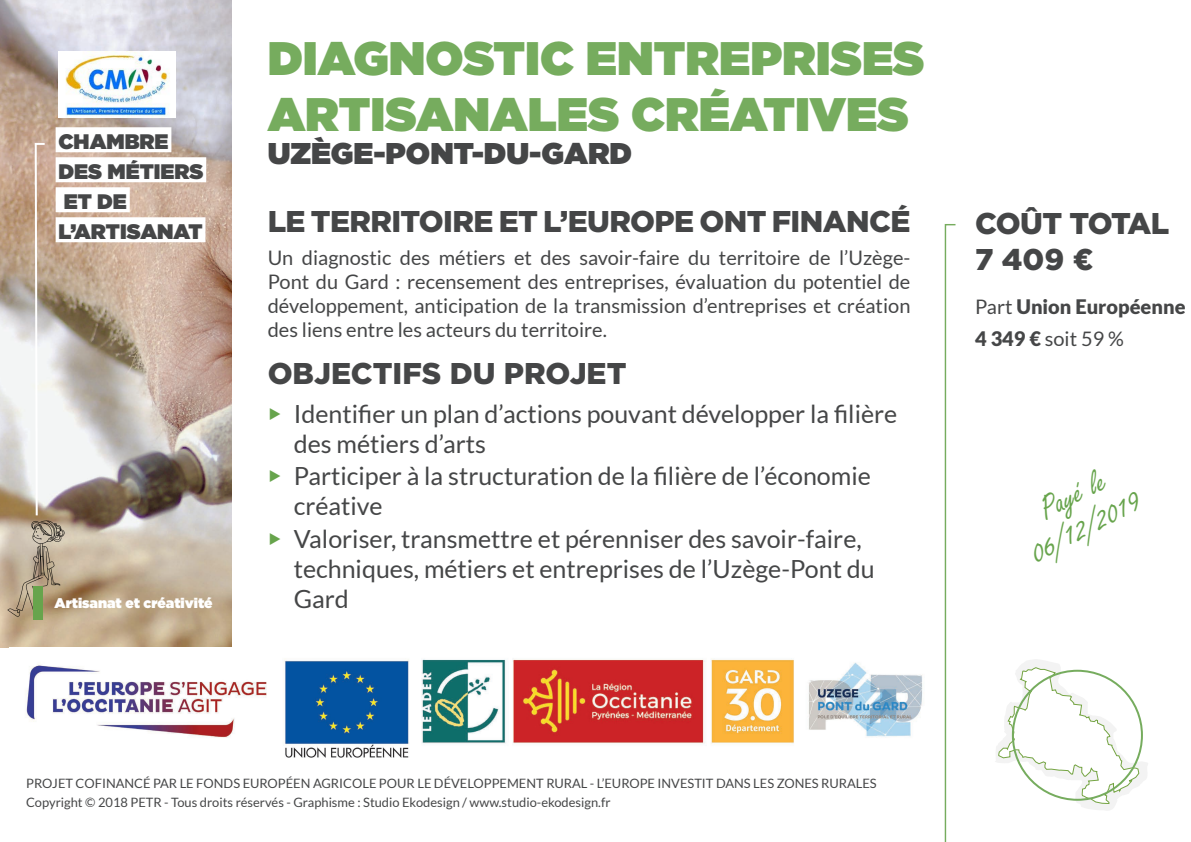
<style>
.page{position:relative;width:1191px;height:842px;background:#fff}
.page>*{position:absolute;margin:0;border:0;box-sizing:border-box;transform-origin:0 0}
.maj{font:900 47px/56px "Gotham";color:#76ac5e}
.soustitre_linette{font:35px "Freestyle Script";color:#67a44c}
.t1{font:900 30px "Gotham";letter-spacing:-.02em;color:#454647}
.maj-2{font:900 30px "Gotham";color:#454647}
.t2{font:900 30px "Gotham";color:#454647}
.t3{font:900 30px "Gotham";letter-spacing:-.04em;color:#454647}
.t4{font:25px/30px "Lato";color:#454647}
.titres_sous_parties{font:900 21px "Gotham";color:#454647}
.texte{font:20px/24px "Lato";color:#454647;text-align:justify}
.t5{font:900 20px "Lato";color:#454647}
.t6{font:900 14px "Gotham";color:#fff}
.t7{font:12.9px/19.3px "Lato";color:#454647}
.s1{font-family:"MS Gothic";color:#67a44c}
.s2{font-weight:400}
.s3{font-weight:900}
</style>
<div class="page">
<img style="left:0;top:0;width:232px;height:648px">
<div style="left:56px;top:127px;width:115px;height:25px;background:#fff"></div>
<div style="left:56px;top:157px;width:150px;height:25px;background:#fff"></div>
<div style="left:56px;top:187px;width:74px;height:25px;background:#fff"></div>
<div style="left:56px;top:217px;width:149px;height:25px;background:#fff"></div>
<img style="left:58px;top:51px;width:117px;height:67px">
<svg style="left:995px;top:659px;width:153px;height:151px"></svg>
<svg style="left:34px;top:142px;width:13px;height:375px"></svg>
<div style="left:33px;top:586px;width:10px;height:33px;background:#67a44c"></div>
<img style="left:9px;top:647px;width:914px;height:111px">
<svg style="left:944px;top:224px;width:12px;height:618px"></svg>
<p class="titres_sous_parties" style="left:58px;top:127px;width:112px">CHAMBRE</p>
<p class="titres_sous_parties" style="left:58px;top:157px;width:146px">DES MÉTIERS</p>
<p class="titres_sous_parties" style="left:64px;top:187px;width:65px">ET DE</p>
<p class="titres_sous_parties" style="left:58px;top:217px;width:146px">L’ARTISANAT</p>
<p class="t6" style="left:55px;top:592px;width:159px">Artisanat et créativité</p>
<p class="maj" style="left:268px;top:29px;width:658px">DIAGNOSTIC ENTREPRISES<br>ARTISANALES CRÉATIVES</p>
<p class="maj-2" style="left:268px;top:132px;width:366px">UZÈGE-PONT-DU-GARD</p>
<p class="t1" style="left:268px;top:201px;width:644px">LE TERRITOIRE ET L’EUROPE ONT FINANCÉ</p>
<p class="texte" style="left:268px;top:245px;width:644px">Un diagnostic des métiers et des savoir-faire du territoire de l’Uzège-Pont du Gard : recensement des entreprises, évaluation du potentiel de développement, anticipation de la transmission d’entreprises et création des liens entre les acteurs du territoire.</p>
<p class="t2" style="left:268px;top:353px;width:360px">OBJECTIFS DU PROJET</p>
<p class="t4" style="left:294px;top:398px;width:605px;text-indent:-25px"><span class="s1">▶</span> Identifier un plan d’actions pouvant développer la filière des métiers d’arts</p>
<p class="t4" style="left:294px;top:461px;width:578px;text-indent:-25px"><span class="s1">▶</span> Participer à la structuration de la filière de l’économie créative</p>
<p class="t4" style="left:294px;top:524px;width:582px;text-indent:-25px"><span class="s1">▶</span> Valoriser, transmettre et pérenniser des savoir-faire, techniques, métiers et entreprises de l’Uzège-Pont du<br>Gard</p>
<p class="t3" style="left:975px;top:202px;width:196px">COÛT TOTAL</p>
<p class="t1" style="left:975px;top:238px;width:119px">7 409 €</p>
<p class="t5" style="left:975px;top:295px;width:212px"><span class="s2">Part</span> Union Européenne</p>
<p class="texte" style="left:975px;top:326px;width:150px"><span class="s3">4 349 €</span> soit 59 %</p>
<p class="soustitre_linette" style="left:1032px;top:493px;width:73px;rotate:-27deg">Payé le</p>
<p class="soustitre_linette" style="left:1024px;top:536px;width:121px;rotate:-27deg">06/12/2019</p>
<p class="t7" style="left:26px;top:774px;width:852px">PROJET COFINANCÉ PAR LE FONDS EUROPÉEN AGRICOLE POUR LE DÉVELOPPEMENT RURAL - L’EUROPE INVESTIT DANS LES ZONES RURALES<br>Copyright © 2018 PETR - Tous droits réservés - Graphisme : Studio Ekodesign / www.studio-ekodesign.fr</p>
</div>
